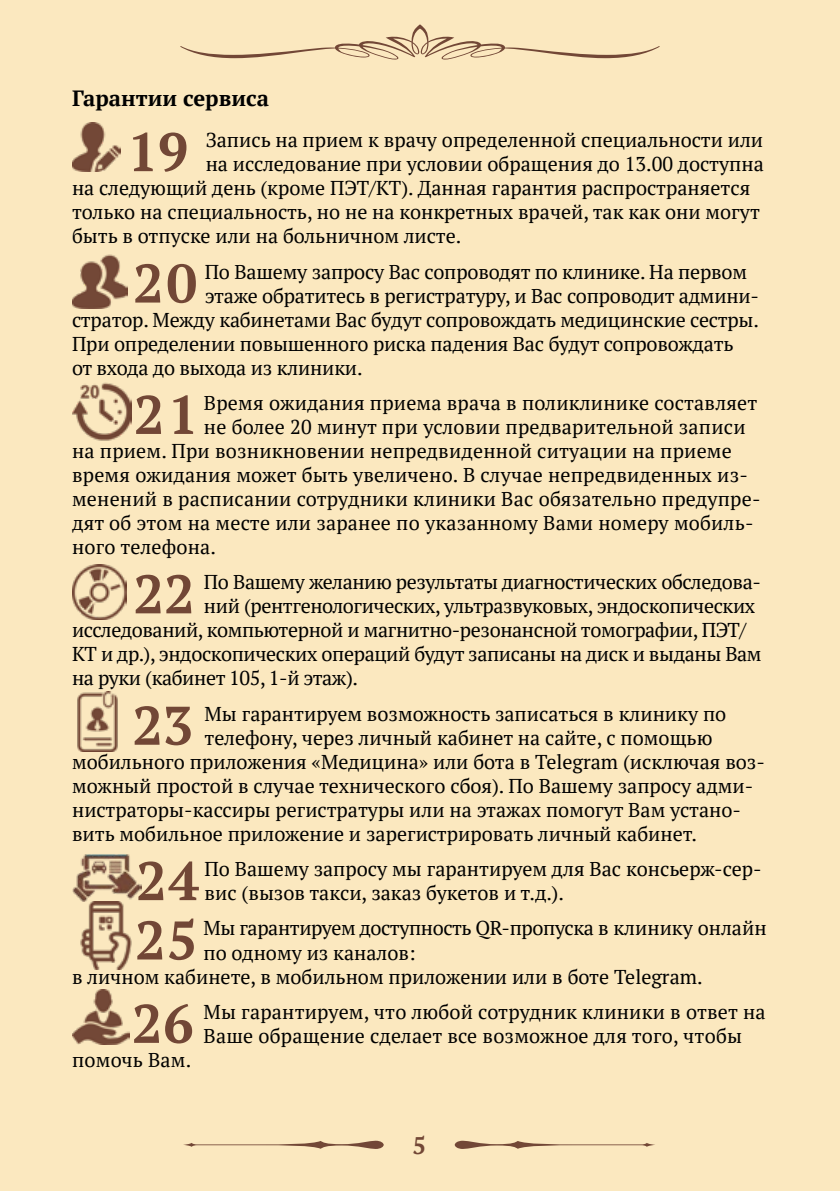
<style>
.page{position:relative;width:840px;height:1191px;background:#fff}
.page>*{position:absolute;margin:0;border:0;box-sizing:border-box;transform-origin:0 0}
.t1{font:700 54.2px "PT Serif";letter-spacing:.015em;color:#724736}
.t2{font:700 24px "PT Serif";color:#724736}
.t3{font:700 22px "PT Serif";color:#000}
.t4{font:20px/24px "PT Serif";color:#000}
.t5{font:20px "PT Serif";letter-spacing:-.02em;color:#000}
</style>
<div class="page">
<div style="left:0;top:0;width:839px;height:1191px;background:#fbe8bf"></div>
<svg style="left:180px;top:25px;width:479px;height:35px"></svg>
<svg style="left:454px;top:1140px;width:201px;height:9px"></svg>
<svg style="left:183px;top:1140px;width:200px;height:9px"></svg>
<img style="left:72px;top:122px;width:49px;height:49px">
<img style="left:72px;top:254px;width:55px;height:54px">
<img style="left:72px;top:382px;width:59px;height:59px">
<img style="left:72px;top:564px;width:55px;height:55px">
<img style="left:77px;top:691px;width:41px;height:60px">
<img style="left:72px;top:854px;width:69px;height:47px">
<img style="left:80px;top:902px;width:52px;height:67px">
<img style="left:72px;top:990px;width:57px;height:54px">
<p class="t3" style="left:72px;top:84px;width:198px">Гарантии сервиса</p>
<h1 class="t1" style="left:127px;top:116px;width:62px">19</h1>
<p class="t4" style="left:205px;top:128px;width:558px">Запись на прием к врачу определенной специальности или</p>
<p class="t4" style="left:205px;top:152px;width:559px">на исследование при условии обращения до 13.00 доступна</p>
<p class="t4" style="left:72px;top:176px;width:679px">на следующий день (кроме ПЭТ/КТ). Данная гарантия распространяется</p>
<p class="t4" style="left:72px;top:200px;width:689px">только на специальность, но не на конкретных врачей, так как они могут</p>
<p class="t4" style="left:72px;top:224px;width:390px">быть в отпуске или на больничном листе.</p>
<h1 class="t1" style="left:133px;top:247px;width:66px">20</h1>
<p class="t4" style="left:205px;top:259px;width:543px">По Вашему запросу Вас сопроводят по клинике. На первом</p>
<p class="t4" style="left:205px;top:283px;width:555px">этаже обратитесь в регистратуру, и Вас сопроводит админи-</p>
<p class="t4" style="left:72px;top:307px;width:688px">стратор. Между кабинетами Вас будут сопровождать медицинские сестры.</p>
<p class="t4" style="left:72px;top:331px;width:662px">При определении повышенного риска падения Вас будут сопровождать</p>
<p class="t4" style="left:72px;top:355px;width:292px">от входа до выхода из клиники.</p>
<h1 class="t1" style="left:134px;top:378px;width:66px">21</h1>
<p class="t4" style="left:204px;top:390px;width:554px">Время ожидания приема врача в поликлинике составляет</p>
<p class="t4" style="left:204px;top:414px;width:543px">не более 20 минут при условии предварительной записи</p>
<p class="t4" style="left:72px;top:438px;width:661px">на прием. При возникновении непредвиденной ситуации на приеме</p>
<p class="t4" style="left:72px;top:462px;width:677px">время ожидания может быть увеличено. В случае непредвиденных из-</p>
<p class="t4" style="left:72px;top:486px;width:689px">менений в расписании сотрудники клиники Вас обязательно предупре-</p>
<p class="t4" style="left:72px;top:510px;width:682px">дят об этом на месте или заранее по указанному Вами номеру мобиль-</p>
<p class="t4" style="left:72px;top:534px;width:145px">ного телефона.</p>
<h1 class="t1" style="left:133px;top:558px;width:63px">22</h1>
<p class="t5" style="left:204px;top:569px;width:558px">По Вашему желанию результаты диагностических обследова-</p>
<p class="t5" style="left:204px;top:593px;width:552px">ний (рентгенологических, ультразвуковых, эндоскопических</p>
<p class="t5" style="left:72px;top:617px;width:675px">исследований, компьютерной и магнитно-резонансной томографии, ПЭТ/</p>
<p class="t5" style="left:72px;top:641px;width:690px">КТ и др.), эндоскопических операций будут записаны на диск и выданы Вам</p>
<p class="t5" style="left:72px;top:665px;width:287px">на руки (кабинет 105, 1-й этаж).</p>
<h1 class="t1" style="left:132px;top:689px;width:62px">23</h1>
<p class="t4" style="left:204px;top:701px;width:523px">Мы гарантируем возможность записаться в клинику по</p>
<p class="t4" style="left:204px;top:725px;width:509px">телефону, через личный кабинет на сайте, с помощью</p>
<p class="t4" style="left:72px;top:749px;width:694px">мобильного приложения «Медицина» или бота в Telegram (исключая воз-</p>
<p class="t4" style="left:72px;top:773px;width:682px">можный простой в случае технического сбоя). По Вашему запросу адми-</p>
<p class="t4" style="left:72px;top:797px;width:670px">нистраторы-кассиры регистратуры или на этажах помогут Вам устано-</p>
<p class="t4" style="left:72px;top:821px;width:626px">вить мобильное приложение и зарегистрировать личный кабинет.</p>
<h1 class="t1" style="left:136px;top:844px;width:64px">24</h1>
<p class="t4" style="left:204px;top:856px;width:558px">По Вашему запросу мы гарантируем для Вас консьерж-сер&shy;вис (вызов такси, заказ букетов и т.д.).</p>
<h1 class="t1" style="left:135px;top:904px;width:64px">25</h1>
<p class="t5" style="left:203px;top:915px;width:564px">Мы гарантируем доступность QR-пропуска в клинику онлайн</p>
<p class="t4" style="left:203px;top:940px;width:213px">по одному из каналов:</p>
<p class="t4" style="left:72px;top:964px;width:631px">в личном кабинете, в мобильном приложении или в боте Telegram.</p>
<h1 class="t1" style="left:132px;top:987px;width:63px">26</h1>
<p class="t4" style="left:203px;top:999px;width:563px">Мы гарантируем, что любой сотрудник клиники в ответ на<br>Ваше обращение сделает все возможное для того, чтобы</p>
<p class="t4" style="left:72px;top:1047px;width:121px">помочь Вам.</p>
<p class="t2" style="left:412px;top:1129px;width:15px">5</p>
</div>
